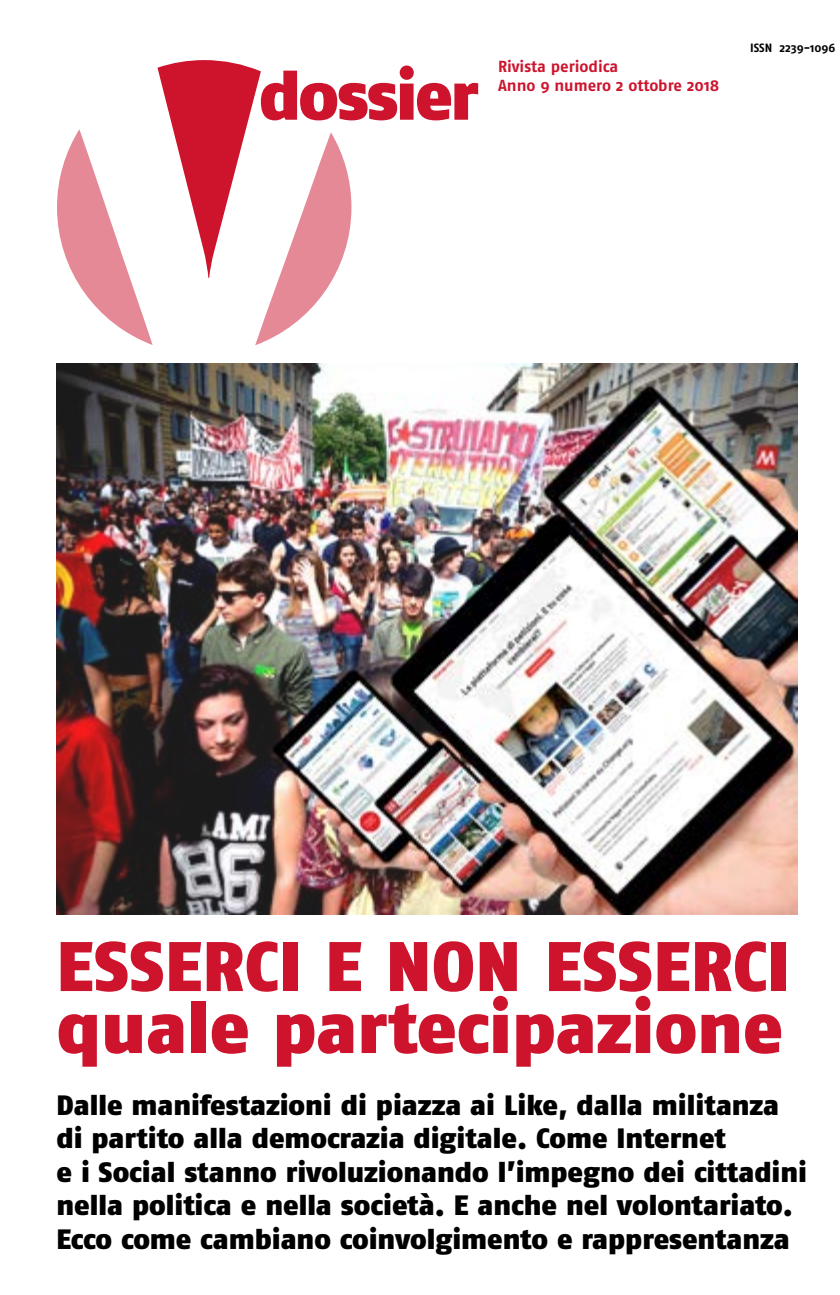
<style>
.page{position:relative;width:840px;height:1295px;background:#fff}
.page>*{position:absolute;margin:0;border:0;box-sizing:border-box;transform-origin:0 0}
.t1{font:900 72px "Fago No";color:#ce132d}
.t2{font:900 70px "Fago No";letter-spacing:.01em;color:#ce132d}
.t3{font:900 28px/33.6px "Fago No";color:#000}
.t4{font:700 16px/19.2px "Fago No";color:#ce132d}
.t5{font:700 12px "Fago No";color:#000}
</style>
<div class="page">
<svg style="left:57px;top:60px;width:421px;height:285px"></svg>
<img style="left:57px;top:364px;width:740px;height:551px">
<p class="t4" style="left:498px;top:57px;width:223px">Rivista periodica<br>Anno 9 numero 2 ottobre 2018</p>
<p class="t5" style="left:750px;top:41px;width:87px">ISSN 2239-1096</p>
<h2 class="t2" style="left:56px;top:924px;width:734px">ESSERCI E NON ESSERCI</h2>
<h1 class="t1" style="left:56px;top:984px;width:727px">quale partecipazione</h1>
<p class="t3" style="left:56px;top:1088px;width:752px">Dalle manifestazioni di piazza ai Like, dalla militanza di partito alla democrazia digitale. Come Internet<br>e i Social stanno rivoluzionando l’impegno dei cittadini nella politica e nella società. E anche nel volontariato.<br>Ecco come cambiano coinvolgimento e rappresentanza</p>
</div>
